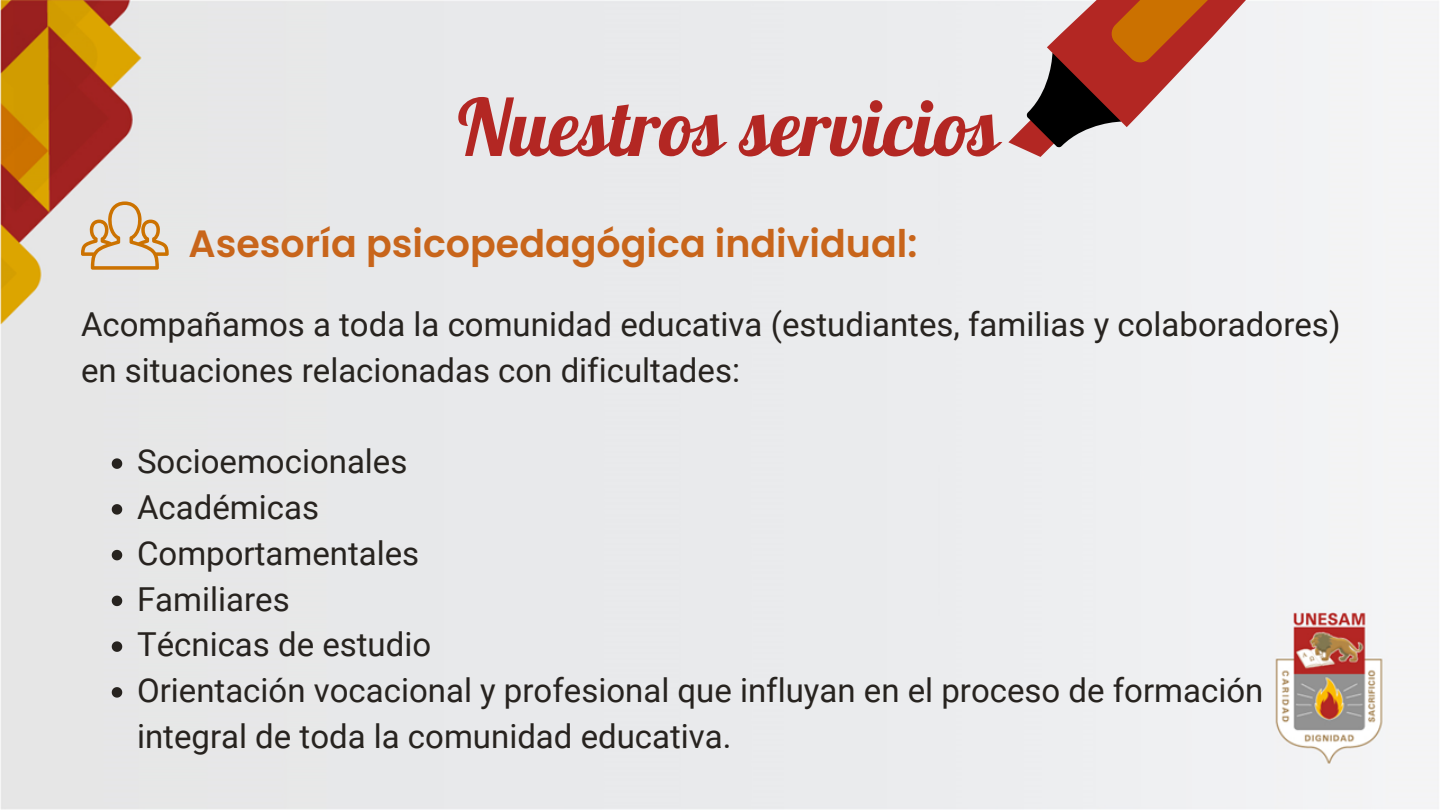
<style>
.page{position:relative;width:1440px;height:810px;background:#fff}
.page>*{position:absolute;margin:0;border:0;box-sizing:border-box;transform-origin:0 0}
.t1{font:78.3px "Lobster";color:#b32723}
.t2{font:600 38px "Poppins";color:#c8651b}
.t3{font:33px/45.8px "Roboto";color:#27231f}
</style>
<div class="page">
<img style="left:0;top:0;width:1439px;height:810px">
<svg style="left:81px;top:201px;width:88px;height:69px;background:#dfc9ae"></svg>
<svg style="left:112px;top:458px;width:10px;height:11px"></svg>
<svg style="left:112px;top:504px;width:10px;height:11px"></svg>
<svg style="left:112px;top:550px;width:10px;height:10px"></svg>
<svg style="left:112px;top:596px;width:10px;height:10px"></svg>
<svg style="left:112px;top:641px;width:10px;height:11px"></svg>
<svg style="left:112px;top:687px;width:10px;height:11px"></svg>
<svg style="left:1008px;top:0;width:278px;height:157px"></svg>
<p class="t1" style="left:458px;top:78px;width:543px">Nuestros servicios</p>
<p class="t2" style="left:189px;top:217px;width:730px">Asesoría psicopedagógica individual:</p>
<p class="t3" style="left:81px;top:302px;width:1261px">Acompañamos a toda la comunidad educativa (estudiantes, familias y colaboradores) en situaciones relacionadas con dificultades:</p>
<h1 class="t3" style="left:137px;top:439px;width:272px">Socioemocionales</h1>
<h2 class="t3" style="left:137px;top:485px;width:183px">Académicas</h2>
<p class="t3" style="left:137px;top:531px;width:284px">Comportamentales</p>
<p class="t3" style="left:137px;top:576px;width:154px">Familiares</p>
<p class="t3" style="left:137px;top:622px;width:296px">Técnicas de estudio</p>
<p class="t3" style="left:137px;top:668px;width:1128px">Orientación vocacional y profesional que influyan en el proceso de formación integral de toda la comunidad educativa.</p>
</div>
